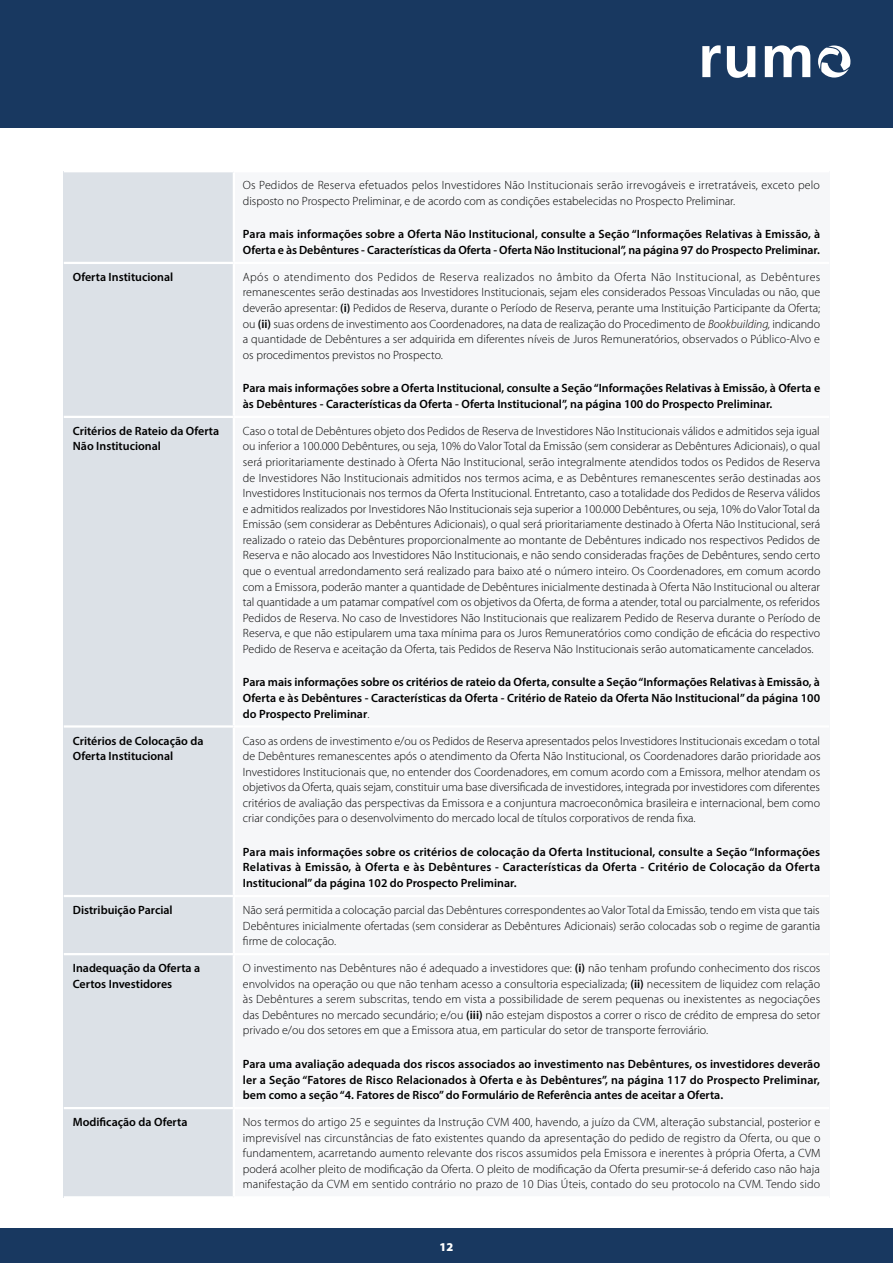
<style>
.page{position:relative;width:893px;height:1263px;background:#fff}
.page>*{position:absolute;margin:0;border:0;box-sizing:border-box;transform-origin:0 0}
.t1{font:300 12px/15.6px "Myriad Pro";color:#000;text-align:justify}
.t2{font:600 12px/15.6px "Myriad Pro";color:#000}
.t3{font:900 12px "Myriad Pro";color:#fff}
.s1{font-weight:600}
.s2{font-style:italic}
.s3{font-weight:300}
</style>
<div class="page">
<div style="left:0;top:0;width:893px;height:128px;background:#183860"></div>
<div style="left:0;top:1229px;width:893px;height:34px;background:#183860"></div>
<svg style="left:702px;top:45px;width:19px;height:32px"></svg>
<svg style="left:727px;top:46px;width:28px;height:32px"></svg>
<svg style="left:765px;top:45px;width:45px;height:32px"></svg>
<svg style="left:818px;top:46px;width:32px;height:32px"></svg>
<div style="left:234px;top:171px;width:595px;height:92px;background:#f6f7f9"></div>
<div style="left:234px;top:263px;width:595px;height:154px;background:#f6f7f9"></div>
<div style="left:234px;top:417px;width:595px;height:309px;background:#f6f7f9"></div>
<div style="left:234px;top:726px;width:595px;height:170px;background:#f6f7f9"></div>
<div style="left:234px;top:896px;width:595px;height:58px;background:#f6f7f9"></div>
<div style="left:234px;top:954px;width:595px;height:154px;background:#f6f7f9"></div>
<div style="left:234px;top:1108px;width:595px;height:89px;background:#f6f7f9"></div>
<div style="left:64px;top:171px;width:170px;height:92px;background:#dce1e7"></div>
<div style="left:64px;top:263px;width:170px;height:154px;background:#dce1e7"></div>
<div style="left:64px;top:417px;width:170px;height:309px;background:#dce1e7"></div>
<div style="left:64px;top:726px;width:170px;height:170px;background:#dce1e7"></div>
<div style="left:64px;top:896px;width:170px;height:58px;background:#dce1e7"></div>
<div style="left:64px;top:954px;width:170px;height:154px;background:#dce1e7"></div>
<div style="left:64px;top:1108px;width:170px;height:89px;background:#dce1e7"></div>
<hr style="left:64px;top:170px;width:170px;height:2px;background:#fff">
<hr style="left:234px;top:170px;width:595px;height:2px;background:#fff">
<hr style="left:233px;top:172px;width:2px;height:90px;background:#fff">
<hr style="left:64px;top:262px;width:170px;height:2px;background:#fff">
<hr style="left:234px;top:262px;width:595px;height:2px;background:#fff">
<hr style="left:233px;top:264px;width:2px;height:152px;background:#fff">
<hr style="left:64px;top:416px;width:170px;height:2px;background:#fff">
<hr style="left:234px;top:416px;width:595px;height:2px;background:#fff">
<hr style="left:233px;top:418px;width:2px;height:307px;background:#fff">
<hr style="left:64px;top:725px;width:170px;height:3px;background:#fff">
<hr style="left:234px;top:725px;width:595px;height:3px;background:#fff">
<hr style="left:233px;top:728px;width:2px;height:167px;background:#fff">
<hr style="left:64px;top:895px;width:170px;height:2px;background:#fff">
<hr style="left:234px;top:895px;width:595px;height:2px;background:#fff">
<hr style="left:233px;top:897px;width:2px;height:56px;background:#fff">
<hr style="left:64px;top:953px;width:170px;height:2px;background:#fff">
<hr style="left:234px;top:953px;width:595px;height:2px;background:#fff">
<hr style="left:233px;top:955px;width:2px;height:152px;background:#fff">
<hr style="left:233px;top:1109px;width:2px;height:87px;background:#fff">
<hr style="left:64px;top:1107px;width:170px;height:2px;background:#fff">
<hr style="left:234px;top:1107px;width:595px;height:2px;background:#fff">
<hr style="left:64px;top:1196px;width:170px;height:2px;background:#fff">
<hr style="left:234px;top:1196px;width:595px;height:2px;background:#fff">
<p class="t2" style="left:73px;top:269px;width:102px">Oferta Institucional</p>
<p class="t2" style="left:73px;top:423px;width:148px">Critérios de Rateio da Oferta<br>Não Institucional</p>
<p class="t2" style="left:73px;top:732px;width:132px">Critérios de Colocação da<br>Oferta Institucional</p>
<p class="t2" style="left:73px;top:902px;width:101px">Distribuição Parcial</p>
<p class="t2" style="left:73px;top:960px;width:129px">Inadequação da Oferta a<br>Certos Investidores</p>
<p class="t2" style="left:73px;top:1114px;width:116px">Modifcação da Oferta</p>
<p class="t1" style="left:243px;top:178px;width:578px">Os Pedidos de Reserva efetuados pelos Investidores Não Institucionais serão irrevogáveis e irretratáveis, exceto pelo disposto no Prospecto Preliminar, e de acordo com as condições estabelecidas no Prospecto Preliminar.</p>
<p class="t2" style="left:243px;top:226px;width:579px">Para mais informações sobre a Oferta Não Institucional, consulte a Seção “Informações Relativas à Emissão, à<br>Oferta e às Debêntures - Características da Oferta - Oferta Não Institucional”, na página 97 do Prospecto Preliminar.</p>
<p class="t1" style="left:243px;top:269px;width:579px">Após o atendimento dos Pedidos de Reserva realizados no âmbito da Oferta Não Institucional, as Debêntures remanescentes serão destinadas aos Investidores Institucionais, sejam eles considerados Pessoas Vinculadas ou não, que deverão apresentar: <span class="s1">(i)</span> Pedidos de Reserva, durante o Período de Reserva, perante uma Instituição Participante da Oferta; ou <span class="s1">(ii)</span> suas ordens de investimento aos Coordenadores, na data de realização do Procedimento de <span class="s2">Bookbuilding,</span> indicando a quantidade de Debêntures a ser adquirida em diferentes níveis de Juros Remuneratórios, observados o Público-Alvo e os procedimentos previstos no Prospecto.</p>
<p class="t2" style="left:243px;top:380px;width:579px">Para mais informações sobre a Oferta Institucional, consulte a Seção “Informações Relativas à Emissão, à Oferta e às Debêntures - Características da Oferta - Oferta Institucional”, na página 100 do Prospecto Preliminar.</p>
<p class="t1" style="left:243px;top:423px;width:579px">Caso o total de Debêntures objeto dos Pedidos de Reserva de Investidores Não Institucionais válidos e admitidos seja igual ou inferior a 100.000 Debêntures, ou seja, 10% do Valor Total da Emissão (sem considerar as Debêntures Adicionais), o qual será prioritariamente destinado à Oferta Não Institucional, serão integralmente atendidos todos os Pedidos de Reserva de Investidores Não Institucionais admitidos nos termos acima, e as Debêntures remanescentes serão destinadas aos Investidores Institucionais nos termos da Oferta Institucional. Entretanto, caso a totalidade dos Pedidos de Reserva válidos e admitidos realizados por Investidores Não Institucionais seja superior a 100.000 Debêntures, ou seja, 10% do Valor Total da Emissão (sem considerar as Debêntures Adicionais), o qual será prioritariamente destinado à Oferta Não Institucional, será realizado o rateio das Debêntures proporcionalmente ao montante de Debêntures indicado nos respectivos Pedidos de Reserva e não alocado aos Investidores Não Institucionais, e não sendo consideradas frações de Debêntures, sendo certo que o eventual arredondamento será realizado para baixo até o número inteiro. Os Coordenadores, em comum acordo com a Emissora, poderão manter a quantidade de Debêntures inicialmente destinada à Oferta Não Institucional ou alterar tal quantidade a um patamar compatível com os objetivos da Oferta, de forma a atender, total ou parcialmente, os referidos Pedidos de Reserva. No caso de Investidores Não Institucionais que realizarem Pedido de Reserva durante o Período de Reserva, e que não estipularem uma taxa mínima para os Juros Remuneratórios como condição de efcácia do respectivo Pedido de Reserva e aceitação da Oferta, tais Pedidos de Reserva Não Institucionais serão automaticamente cancelados.</p>
<p class="t2" style="left:243px;top:674px;width:579px;text-align:justify">Para mais informações sobre os critérios de rateio da Oferta, consulte a Seção “Informações Relativas à Emissão, à Oferta e às Debêntures - Características da Oferta - Critério de Rateio da Oferta Não Institucional” da página 100 do Prospecto Preliminar<span class="s3">.</span></p>
<p class="t1" style="left:243px;top:733px;width:579px">Caso as ordens de investimento e/ou os Pedidos de Reserva apresentados pelos Investidores Institucionais excedam o total de Debêntures remanescentes após o atendimento da Oferta Não Institucional, os Coordenadores darão prioridade aos Investidores Institucionais que, no entender dos Coordenadores, em comum acordo com a Emissora, melhor atendam os objetivos da Oferta, quais sejam, constituir uma base diversifcada de investidores, integrada por investidores com diferentes critérios de avaliação das perspectivas da Emissora e a conjuntura macroeconômica brasileira e internacional, bem como criar condições para o desenvolvimento do mercado local de títulos corporativos de renda fxa.</p>
<p class="t2" style="left:243px;top:844px;width:579px;text-align:justify">Para mais informações sobre os critérios de colocação da Oferta Institucional, consulte a Seção “Informações Relativas à Emissão, à Oferta e às Debêntures - Características da Oferta - Critério de Colocação da Oferta Institucional” da página 102 do Prospecto Preliminar.</p>
<p class="t1" style="left:243px;top:902px;width:579px">Não será permitida a colocação parcial das Debêntures correspondentes ao Valor Total da Emissão, tendo em vista que tais Debêntures inicialmente ofertadas (sem considerar as Debêntures Adicionais) serão colocadas sob o regime de garantia frme de colocação.</p>
<p class="t1" style="left:243px;top:960px;width:579px">O investimento nas Debêntures não é adequado a investidores que: <span class="s1">(i)</span> não tenham profundo conhecimento dos riscos envolvidos na operação ou que não tenham acesso a consultoria especializada; <span class="s1">(ii)</span> necessitem de liquidez com relação às Debêntures a serem subscritas, tendo em vista a possibilidade de serem pequenas ou inexistentes as negociações das Debêntures no mercado secundário; e/ou <span class="s1">(iii)</span> não estejam dispostos a correr o risco de crédito de empresa do setor privado e/ou dos setores em que a Emissora atua, em particular do setor de transporte ferroviário.</p>
<p class="t2" style="left:243px;top:1056px;width:579px;text-align:justify">Para uma avaliação adequada dos riscos associados ao investimento nas Debêntures, os investidores deverão ler a Seção “Fatores de Risco Relacionados à Oferta e às Debêntures”, na página 117 do Prospecto Preliminar, bem como a seção “4. Fatores de Risco” do Formulário de Referência antes de aceitar a Oferta.</p>
<p class="t1" style="left:243px;top:1114px;width:579px">Nos termos do artigo 25 e seguintes da Instrução CVM 400, havendo, a juízo da CVM, alteração substancial, posterior e imprevisível nas circunstâncias de fato existentes quando da apresentação do pedido de registro da Oferta, ou que o fundamentem, acarretando aumento relevante dos riscos assumidos pela Emissora e inerentes à própria Oferta, a CVM poderá acolher pleito de modifcação da Oferta. O pleito de modifcação da Oferta presumir-se-á deferido caso não haja manifestação da CVM em sentido contrário no prazo de 10 Dias Úteis, contado do seu protocolo na CVM. Tendo sido</p>
<p class="t3" style="left:440px;top:1240px;width:15px">12</p>
</div>
